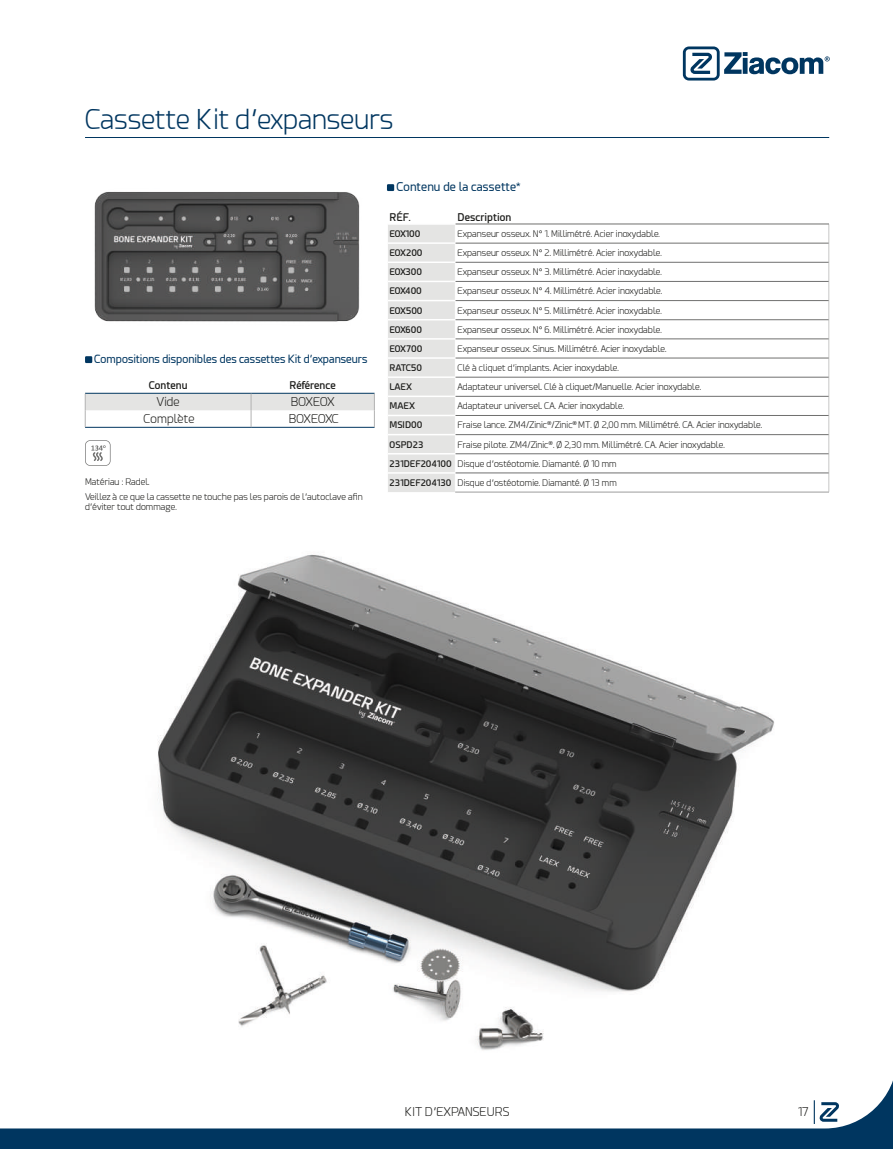
<style>
.page{position:relative;width:893px;height:1149px;background:#fff}
.page>*{position:absolute;margin:0;border:0;box-sizing:border-box;transform-origin:0 0}
.t1{font:300 27px "Esphimere";color:#003660}
.t2{font:300 12px "Esphimere";color:#1d1d1b}
.t3{font:12px "Esphimere";color:#003660}
.t4{font:300 12px "Esphimere";letter-spacing:-.045em;color:#1d1d1b}
.t5{font:11.25px "Esphimere";letter-spacing:-.01em;color:#003660}
.t6{font:600 10.5px "Esphimere";color:#1d1d1b}
.t7{font:300 9px/19.2px "Esphimere";color:#1d1d1b}
.t8{font:600 9px "Esphimere";color:#1d1d1b}
.s1{font-weight:600}
</style>
<div class="page">
<hr style="left:85px;top:427px;width:166px;height:1px;background:#003660">
<hr style="left:251px;top:427px;width:124px;height:1px;background:#003660">
<svg style="left:85px;top:363px;width:290px;height:64px"></svg>
<svg style="left:85px;top:440px;width:26px;height:25px"></svg>
<svg style="left:388px;top:223px;width:442px;height:269px"></svg>
<hr style="left:456px;top:223px;width:373px;height:1px;background:#70706f">
<hr style="left:456px;top:243px;width:373px;height:1px;background:#70706f">
<hr style="left:456px;top:262px;width:373px;height:1px;background:#70706f">
<hr style="left:456px;top:281px;width:373px;height:1px;background:#70706f">
<hr style="left:456px;top:300px;width:373px;height:1px;background:#70706f">
<hr style="left:456px;top:319px;width:373px;height:1px;background:#70706f">
<hr style="left:456px;top:338px;width:373px;height:1px;background:#70706f">
<hr style="left:456px;top:357px;width:373px;height:1px;background:#70706f">
<hr style="left:456px;top:376px;width:373px;height:1px;background:#70706f">
<hr style="left:456px;top:396px;width:373px;height:1px;background:#70706f">
<hr style="left:456px;top:415px;width:373px;height:1px;background:#70706f">
<hr style="left:456px;top:434px;width:373px;height:1px;background:#70706f">
<hr style="left:456px;top:453px;width:373px;height:1px;background:#70706f">
<hr style="left:456px;top:472px;width:373px;height:1px;background:#70706f">
<hr style="left:455px;top:491px;width:374px;height:1px;background:#9d9d9d">
<hr style="left:85px;top:137px;width:744px;height:1px;background:#003660">
<div style="left:387px;top:184px;width:7px;height:7px;background:#003660"></div>
<div style="left:85px;top:356px;width:7px;height:7px;background:#003660"></div>
<img style="left:157px;top:554px;width:617px;height:496px">
<img style="left:94px;top:192px;width:266px;height:130px">
<svg style="left:0;top:1080px;width:893px;height:68px"></svg>
<svg style="left:814px;top:1099px;width:25px;height:24px"></svg>
<svg style="left:683px;top:46px;width:147px;height:34px"></svg>
<h1 class="t1" style="left:85px;top:104px;width:310px">Cassette Kit d’expanseurs</h1>
<p class="t5" style="left:94px;top:352px;width:275px">Compositions disponibles des cassettes Kit d’expanseurs</p>
<p class="t6" style="left:149px;top:378px;width:40px">Contenu</p>
<p class="t6" style="left:290px;top:378px;width:48px">Référence</p>
<h2 class="t2" style="left:157px;top:395px;width:24px">Vide</h2>
<h2 class="t2" style="left:291px;top:395px;width:45px">BOXEOX</h2>
<h2 class="t2" style="left:144px;top:412px;width:52px">Complète</h2>
<h2 class="t4" style="left:289px;top:412px;width:51px">BOXEOXC</h2>
<p class="t7" style="left:85px;top:474px;width:279px;line-height:14.7px">Matériau : Radel.<br>Veillez à ce que la cassette ne touche pas les parois de l’autoclave afin</p>
<p class="t7" style="left:85px;top:497px;width:93px">d’éviter tout dommage.</p>
<h2 class="t3" style="left:396px;top:180px;width:126px">Contenu de la cassette*</h2>
<p class="t6" style="left:389px;top:210px;width:23px">RÉF.</p>
<p class="t6" style="left:457px;top:210px;width:55px">Description</p>
<p class="t8" style="left:389px;top:228px;width:33px">EOX100</p>
<p class="t7" style="left:457px;top:224px;width:204px">Expanseur osseux. N° 1. Millimétré. Acier inoxydable.</p>
<p class="t8" style="left:389px;top:247px;width:35px">EOX200</p>
<p class="t7" style="left:457px;top:243px;width:206px">Expanseur osseux. N° 2. Millimétré. Acier inoxydable.</p>
<p class="t8" style="left:389px;top:266px;width:34px">EOX300</p>
<p class="t7" style="left:457px;top:262px;width:206px">Expanseur osseux. N° 3. Millimétré. Acier inoxydable.</p>
<p class="t8" style="left:389px;top:285px;width:34px">EOX400</p>
<p class="t7" style="left:457px;top:281px;width:206px">Expanseur osseux. N° 4. Millimétré. Acier inoxydable.</p>
<p class="t8" style="left:389px;top:304px;width:35px">EOX500</p>
<p class="t7" style="left:457px;top:301px;width:206px">Expanseur osseux. N° 5. Millimétré. Acier inoxydable.</p>
<p class="t8" style="left:389px;top:324px;width:34px">EOX600</p>
<p class="t7" style="left:457px;top:320px;width:206px">Expanseur osseux. N° 6. Millimétré. Acier inoxydable.</p>
<p class="t8" style="left:389px;top:343px;width:35px">EOX700</p>
<p class="t7" style="left:457px;top:339px;width:211px">Expanseur osseux. Sinus. Millimétré. Acier inoxydable.</p>
<p class="t8" style="left:389px;top:362px;width:34px">RATC50</p>
<p class="t7" style="left:457px;top:358px;width:163px">Clé à cliquet d’implants. Acier inoxydable.</p>
<p class="t8" style="left:389px;top:381px;width:24px">LAEX</p>
<p class="t7" style="left:457px;top:377px;width:245px">Adaptateur universel. Clé à cliquet/Manuelle. Acier inoxydable.</p>
<p class="t8" style="left:389px;top:400px;width:27px">MAEX</p>
<p class="t7" style="left:457px;top:396px;width:168px">Adaptateur universel. CA. Acier inoxydable.</p>
<p class="t8" style="left:389px;top:419px;width:35px">MSID00</p>
<p class="t7" style="left:457px;top:415px;width:306px">Fraise lance. ZM4/Zinic<sup>®</sup>/Zinic<sup>®</sup> MT. Ø 2,00 mm. Millimétré. CA. Acier inoxydable.</p>
<p class="t8" style="left:389px;top:438px;width:35px">OSPD23</p>
<p class="t7" style="left:389px;top:434px;width:337px;text-indent:68px">Fraise pilote. ZM4/Zinic<sup>®</sup>. Ø 2,30 mm. Millimétré. CA. Acier inoxydable.<br><span class="s1">231DEF204100</span> Disque d’ostéotomie. Diamanté. Ø 10 mm<br><span class="s1">231DEF204130</span> Disque d’ostéotomie. Diamanté. Ø 13 mm</p>
<h2 class="t2" style="left:405px;top:1104px;width:106px">KIT D’EXPANSEURS</h2>
<h2 class="t2" style="left:797px;top:1104px;width:13px">17</h2>
</div>
